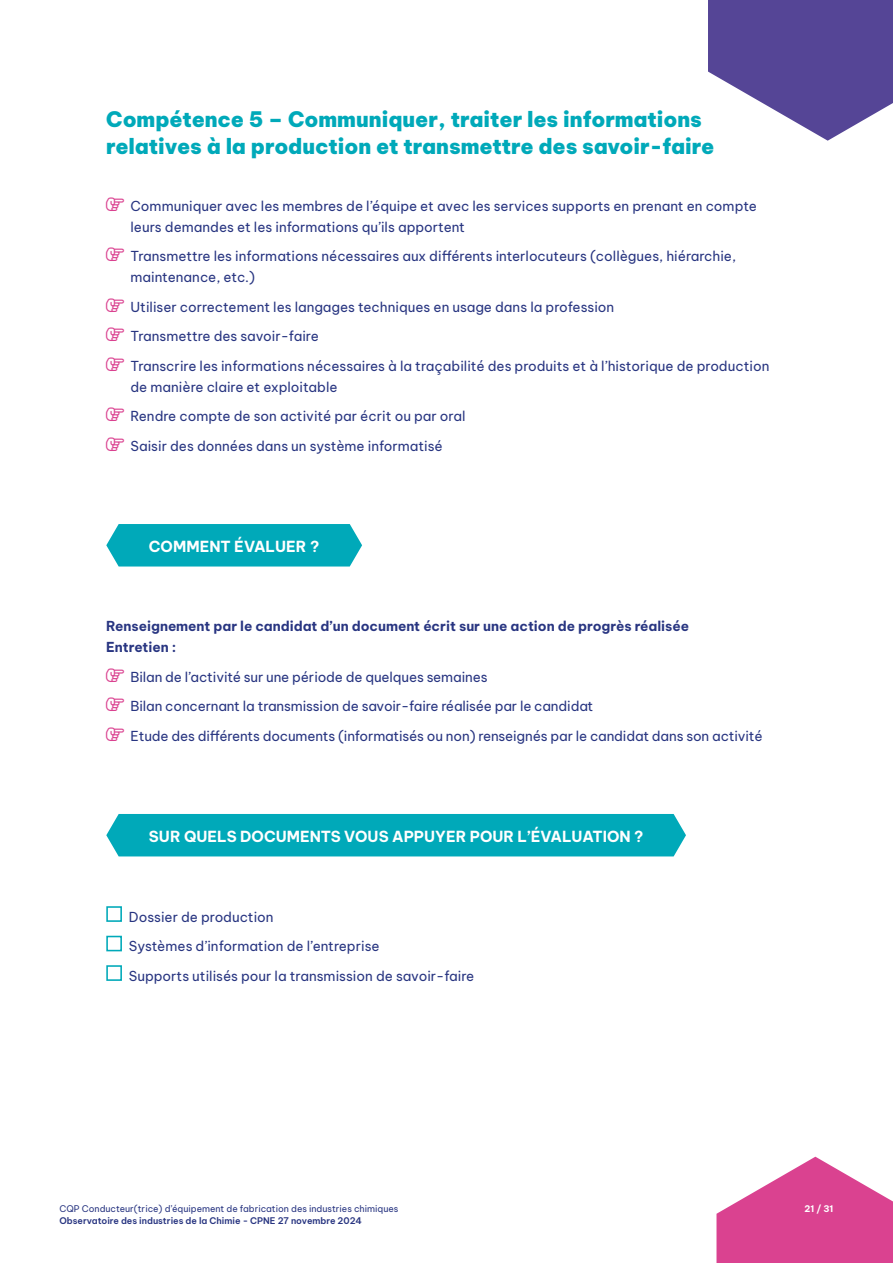
<style>
.page{position:relative;width:893px;height:1263px;background:#fff}
.page>*{position:absolute;margin:0;border:0;box-sizing:border-box;transform-origin:0 0}
.t1{font:900 21px/27px "Be Vietnam Pro";color:#00a9b9}
.t2{font:700 15px "Be Vietnam Pro";color:#fff}
.t3{font:13.5px/21px "Be Vietnam Pro";color:#283581}
.t4{font:700 13.5px/21px "Be Vietnam Pro";letter-spacing:-.005em;color:#283581}
.t5{font:9px "Be Vietnam Pro";color:#283581}
.t6{font:600 9px "Be Vietnam Pro";color:#283581}
.t7{font:700 9px "Be Vietnam Pro";color:#fff}
.s1{color:#da4290}
</style>
<div class="page">
<svg style="left:716px;top:1157px;width:177px;height:106px"></svg>
<svg style="left:708px;top:0;width:185px;height:141px"></svg>
<div style="left:106px;top:524px;width:256px;height:42px;background:#00a9b9"></div>
<div style="left:106px;top:814px;width:580px;height:42px;background:#00a9b9"></div>
<div style="left:106px;top:906px;width:16px;height:16px;border:2px solid #00a9b9"></div>
<div style="left:106px;top:936px;width:16px;height:15px;border:2px solid #00a9b9"></div>
<div style="left:106px;top:965px;width:16px;height:16px;border:2px solid #00a9b9"></div>
<h1 class="t1" style="left:106px;top:104px;width:610px">Compétence 5 – Communiquer, traiter les informations relatives à la production et transmettre des savoir-faire</h1>
<p class="t3" style="left:131px;top:194px;width:628px;text-indent:-24px"><span class="s1">■□■▼▼</span> Communiquer avec les membres de l’équipe et avec les services supports en prenant en compte leurs demandes et les informations qu’ils apportent</p>
<p class="t3" style="left:131px;top:244px;width:607px;text-indent:-24px"><span class="s1">■□■▼▼</span> Transmettre les informations nécessaires aux différents interlocuteurs (collègues, hiérarchie, maintenance, etc.)</p>
<p class="t3" style="left:106px;top:295px;width:509px"><span class="s1">■□■▼▼</span> Utiliser correctement les langages techniques en usage dans la profession</p>
<p class="t3" style="left:106px;top:324px;width:214px"><span class="s1">■□■▼▼</span> Transmettre des savoir-faire</p>
<p class="t3" style="left:131px;top:354px;width:640px;text-indent:-24px"><span class="s1">■□■▼▼</span> Transcrire les informations nécessaires à la traçabilité des produits et à l’historique de production de manière claire et exploitable</p>
<p class="t3" style="left:106px;top:405px;width:361px"><span class="s1">■□■▼▼</span> Rendre compte de son activité par écrit ou par oral</p>
<p class="t3" style="left:106px;top:434px;width:338px"><span class="s1">■□■▼▼</span> Saisir des données dans un système informatisé</p>
<p class="t2" style="left:149px;top:533px;width:172px">COMMENT ÉVALUER ?</p>
<p class="t4" style="left:106px;top:614px;width:584px">Renseignement par le candidat d’un document écrit sur une action de progrès réalisée<br>Entretien :</p>
<p class="t3" style="left:106px;top:665px;width:383px"><span class="s1">■□■▼▼</span> Bilan de l’activité sur une période de quelques semaines</p>
<p class="t3" style="left:106px;top:694px;width:489px"><span class="s1">■□■▼▼</span> Bilan concernant la transmission de savoir-faire réalisée par le candidat</p>
<p class="t3" style="left:106px;top:724px;width:658px"><span class="s1">■□■▼▼</span> Etude des différents documents (informatisés ou non) renseignés par le candidat dans son activité</p>
<p class="t2" style="left:149px;top:823px;width:496px">SUR QUELS DOCUMENTS VOUS APPUYER POUR L’ÉVALUATION ?</p>
<p class="t3" style="left:129px;top:901px;width:347px;line-height:29.5px">Dossier de production<br>Systèmes d’information de l’entreprise<br>Supports utilisés pour la transmission de savoir-faire</p>
<p class="t5" style="left:60px;top:1202px;width:340px">CQP Conducteur(trice) d’équipement de fabrication des industries chimiques</p>
<p class="t6" style="left:60px;top:1213px;width:304px">Observatoire des industries de la Chimie - CPNE 27 novembre 2024</p>
<p class="t7" style="left:805px;top:1201px;width:30px">21 / 31</p>
</div>
